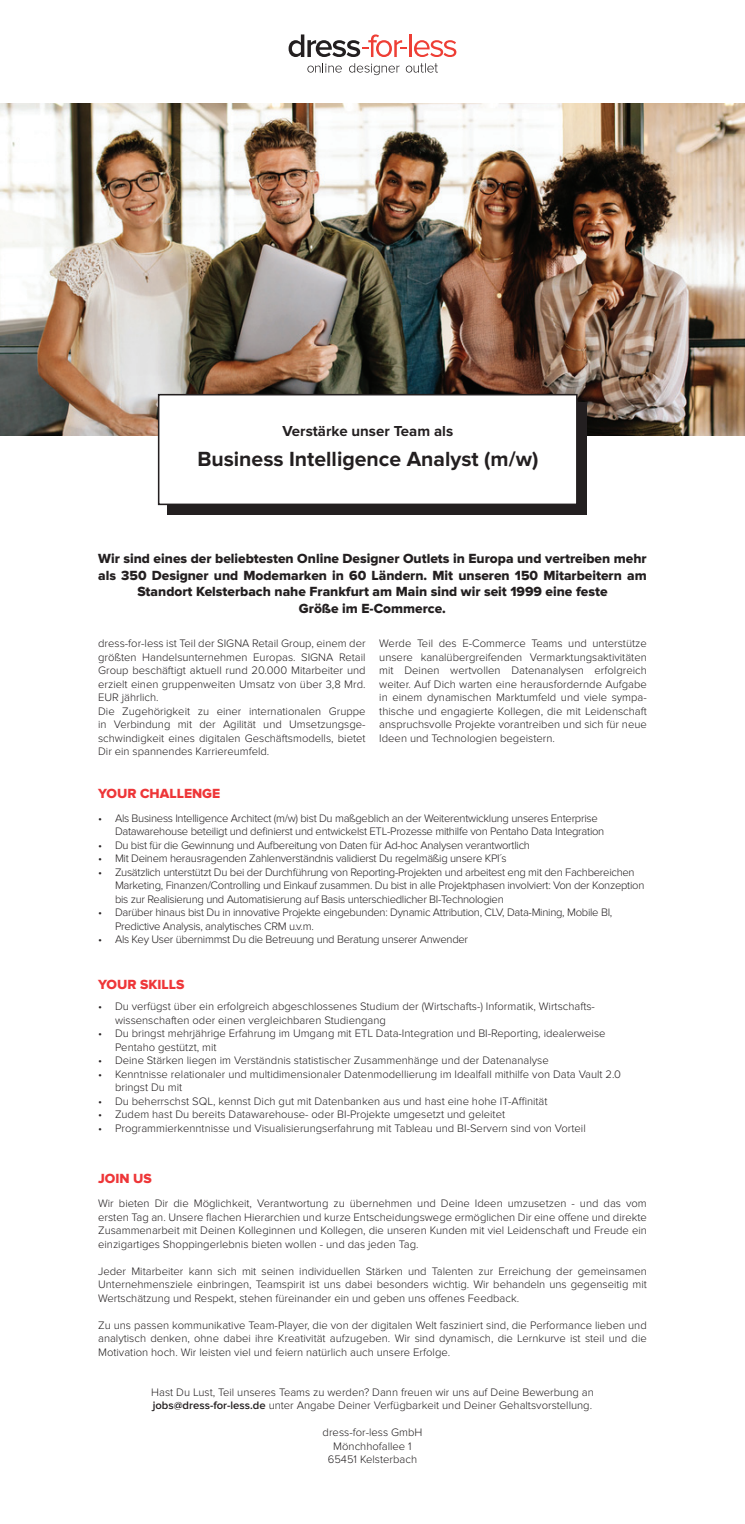
<style>
.page{position:relative;width:745px;height:1524px;background:#fff}
.page>*{position:absolute;margin:0;border:0;box-sizing:border-box;transform-origin:0 0}
.t1{font:700 21.25px "Proxima Nova";color:#231f20}
.t2{font:700 15px "Proxima Nova";color:#231f20}
.t3{font:13.75px/16.5px "Proxima Nova Extrabld";color:#231f20;text-align:center}
.t4{font:13.75px "Proxima Nova Extrabld";color:#ee3638}
.t5{font:300 11.25px/13.5px "Proxima Nova";color:#231f20;text-align:justify}
.t6{font:300 11.25px/13.5px "Proxima Nova";letter-spacing:-.025em;color:#231f20}
.s1{font-weight:600}
</style>
<div class="page">
<svg style="left:307px;top:63px;width:34px;height:10px"></svg>
<svg style="left:349px;top:63px;width:50px;height:12px"></svg>
<svg style="left:405px;top:63px;width:32px;height:10px"></svg>
<svg style="left:288px;top:34px;width:118px;height:23px"></svg>
<hr style="left:409px;top:34px;width:2px;height:23px;background:#ee3e35">
<svg style="left:414px;top:40px;width:42px;height:17px"></svg>
<img style="left:0;top:103px;width:744px;height:332px">
<div style="left:167px;top:403px;width:419px;height:112px;background:#231f20"></div>
<div style="left:158px;top:395px;width:418px;height:109px;background:#fff"></div>
<div style="left:158px;top:394px;width:419px;height:111px;border:2px solid #231f20"></div>
<h2 class="t2" style="left:282px;top:422px;width:172px">Verstärke unser Team als</h2>
<h1 class="t1" style="left:197px;top:447px;width:342px">Business Intelligence Analyst (m/w)</h1>
<p class="t3" style="left:98px;top:551px;width:549px">Wir sind eines der beliebtesten Online Designer Outlets in Europa und vertreiben mehr als 350 Designer und Modemarken in 60 Ländern. Mit unseren 150 Mitarbeitern am Standort Kelsterbach nahe Frankfurt am Main sind wir seit 1999 eine feste<br>Größe im E-Commerce.</p>
<p class="t5" style="left:98px;top:637px;width:269px;text-align:left">dress-for-less ist Teil der SIGNA Retail Group, einem der größten Handelsunternehmen Europas. SIGNA Retail Group beschäftigt aktuell rund 20.000 Mitarbeiter und erzielt einen gruppenweiten Umsatz von über 3,8 Mrd.<br>EUR jährlich.<br>Die Zugehörigkeit zu einer internationalen Gruppe in Verbindung mit der Agilität und Umsetzungsge&shy;schwindigkeit eines digitalen Geschäftsmodells, bietet Dir ein spannendes Karriereumfeld.</p>
<p class="t5" style="left:379px;top:637px;width:269px">Werde Teil des E-Commerce Teams und unterstütze unsere kanalübergreifenden Vermarktungsaktivitäten mit Deinen wertvollen Datenanalysen erfolgreich weiter. Auf Dich warten eine herausfordernde Aufgabe in einem dynamischen Marktumfeld und viele sympa&shy;thische und engagierte Kollegen, die mit Leidenschaft anspruchsvolle Projekte vorantreiben und sich für neue Ideen und Technologien begeistern.</p>
<p class="t4" style="left:98px;top:786px;width:124px">YOUR CHALLENGE</p>
<p class="t5" style="left:98px;top:811px;width:6px">•</p>
<p class="t5" style="left:98px;top:838px;width:6px">• • •</p>
<p class="t5" style="left:98px;top:906px;width:6px">•</p>
<p class="t5" style="left:98px;top:933px;width:6px">•</p>
<p class="t6" style="left:115px;top:811px;width:530px">Als Business Intelligence Architect (m/w) bist Du maßgeblich an der Weiterentwicklung unseres Enterprise Datawarehouse beteiligt und definierst und entwickelst ETL-Prozesse mithilfe von Pentaho Data Integration<br>Du bist für die Gewinnung und Aufbereitung von Daten für Ad-hoc Analysen verantwortlich<br>Mit Deinem herausragenden Zahlenverständnis validierst Du regelmäßig unsere KPI´s<br>Zusätzlich unterstützt Du bei der Durchführung von Reporting-Projekten und arbeitest eng mit den Fachbereichen Marketing, Finanzen/Controlling und Einkauf zusammen. Du bist in alle Projektphasen involviert: Von der Konzeption bis zur Realisierung und Automatisierung auf Basis unterschiedlicher BI-Technologien<br>Darüber hinaus bist Du in innovative Projekte eingebunden: Dynamic Attribution, CLV, Data-Mining, Mobile BI, Predictive Analysis, analytisches CRM u.v.m.<br>Als Key User übernimmst Du die Betreuung und Beratung unserer Anwender</p>
<p class="t4" style="left:98px;top:976px;width:88px">YOUR SKILLS</p>
<p class="t5" style="left:98px;top:1000px;width:6px">•</p>
<p class="t5" style="left:98px;top:1027px;width:6px">•</p>
<p class="t5" style="left:98px;top:1054px;width:6px">• •</p>
<p class="t5" style="left:98px;top:1094px;width:6px">• • •</p>
<p class="t5" style="left:115px;top:1000px;width:507px;text-align:left">Du verfügst über ein erfolgreich abgeschlossenes Studium der (Wirtschafts-) Informatik, Wirtschafts&shy;wissenschaften oder einen vergleichbaren Studiengang<br>Du bringst mehrjährige Erfahrung im Umgang mit ETL Data-Integration und BI-Reporting, idealerweise Pentaho gestützt, mit<br>Deine Stärken liegen im Verständnis statistischer Zusammenhänge und der Datenanalyse<br>Kenntnisse relationaler und multidimensionaler Datenmodellierung im Idealfall mithilfe von Data Vault 2.0 bringst Du mit<br>Du beherrschst SQL, kennst Dich gut mit Datenbanken aus und hast eine hohe IT-Affinität<br>Zudem hast Du bereits Datawarehouse- oder BI-Projekte umgesetzt und geleitet Programmierkenntnisse und Visualisierungserfahrung mit Tableau und BI-Servern sind von Vorteil</p>
<p class="t4" style="left:98px;top:1170px;width:55px">JOIN US</p>
<p class="t5" style="left:98px;top:1196px;width:550px">Wir bieten Dir die Möglichkeit, Verantwortung zu übernehmen und Deine Ideen umzusetzen - und das vom ersten Tag an. Unsere flachen Hierarchien und kurze Entscheidungswege ermöglichen Dir eine offene und direkte Zusammenarbeit mit Deinen Kolleginnen und Kollegen, die unseren Kunden mit viel Leidenschaft und Freude ein einzigartiges Shoppingerlebnis bieten wollen - und das jeden Tag.</p>
<p class="t5" style="left:98px;top:1264px;width:550px">Jeder Mitarbeiter kann sich mit seinen individuellen Stärken und Talenten zur Erreichung der gemeinsamen Unternehmensziele einbringen, Teamspirit ist uns dabei besonders wichtig. Wir behandeln uns gegenseitig mit Wertschätzung und Respekt, stehen füreinander ein und geben uns offenes Feedback.</p>
<p class="t5" style="left:98px;top:1318px;width:550px">Zu uns passen kommunikative Team-Player, die von der digitalen Welt fasziniert sind, die Performance lieben und analytisch denken, ohne dabei ihre Kreativität aufzugeben. Wir sind dynamisch, die Lernkurve ist steil und die Motivation hoch. Wir leisten viel und feiern natürlich auch unsere Erfolge.</p>
<p class="t5" style="left:151px;top:1385px;width:443px">Hast Du Lust, Teil unseres Teams zu werden? Dann freuen wir uns auf Deine Bewerbung an <span class="s1">jobs@dress-for-less.de</span> unter Angabe Deiner Verfügbarkeit und Deiner Gehaltsvorstellung.</p>
<p class="t5" style="left:322px;top:1425px;width:101px;text-align:center">dress-for-less GmbH<br>Mönchhofallee 1<br>65451 Kelsterbach</p>
</div>
